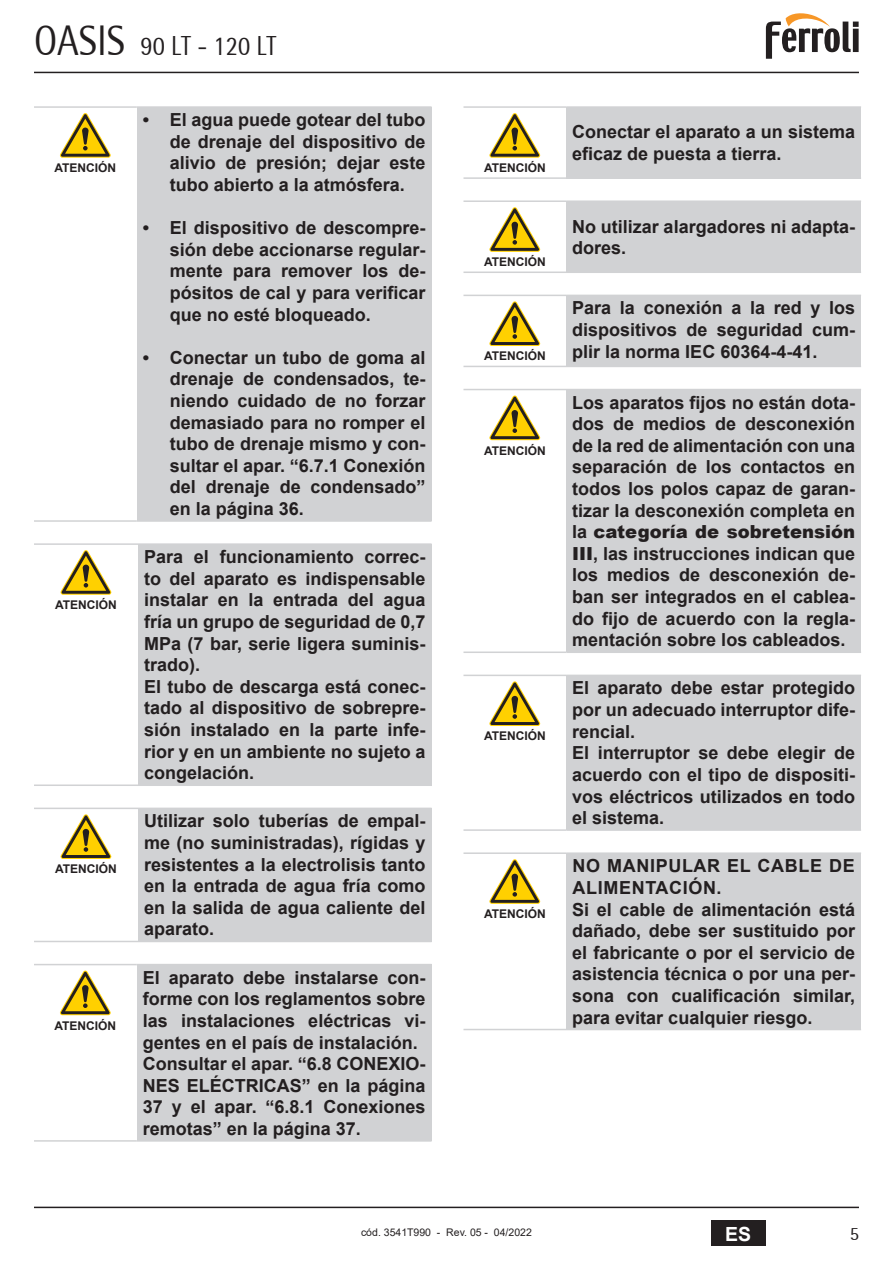
<style>
.page{position:relative;width:893px;height:1263px;background:#fff}
.page>*{position:absolute;margin:0;border:0;box-sizing:border-box;transform-origin:0 0}
.t1{font:27px "Rotis Semi Sans";color:#231f20;scale:.9 1}
.t2{font:700 19.5px "Arial";color:#fff}
.t3{font:18.6px "Rotis Semi Sans";color:#231f20}
.Testo_avvertenze_100{font:700 18px/21.6px "Arial";color:#231f20;text-align:justify}
.Testo_avvertenze_100-2{font:700 18px/21.6px "Arial";letter-spacing:.035em;color:#231f20}
._07_TESTO_TABELLA{font:700 12px "Arial";color:#231f20}
.t4{font:10.5px "Arial";color:#231f20}
.s1{font-size:42px}
.s2{font-weight:900}
</style>
<div class="page">
<hr style="left:34px;top:72px;width:825px;height:1px;background:#231f20">
<hr style="left:34px;top:1206px;width:825px;height:2px;background:#231f20">
<div style="left:711px;top:1220px;width:54px;height:26px;background:#231f20"></div>
<svg style="left:766px;top:13px;width:93px;height:46px"></svg>
<div style="left:137px;top:107px;width:295px;height:414px;background:#d1d2d4"></div>
<hr style="left:34px;top:106px;width:103px;height:2px;background:#d1d2d4">
<hr style="left:137px;top:106px;width:295px;height:2px;background:#d1d2d4">
<hr style="left:34px;top:520px;width:103px;height:2px;background:#d1d2d4">
<hr style="left:137px;top:520px;width:295px;height:2px;background:#d1d2d4">
<svg style="left:60px;top:113px;width:51px;height:45px"></svg>
<div style="left:138px;top:544px;width:294px;height:241px;background:#d1d2d4"></div>
<hr style="left:34px;top:543px;width:104px;height:2px;background:#d1d2d4">
<hr style="left:138px;top:543px;width:294px;height:2px;background:#d1d2d4">
<hr style="left:34px;top:784px;width:104px;height:2px;background:#d1d2d4">
<hr style="left:138px;top:784px;width:294px;height:2px;background:#d1d2d4">
<svg style="left:61px;top:550px;width:50px;height:45px"></svg>
<div style="left:138px;top:808px;width:294px;height:133px;background:#d1d2d4"></div>
<hr style="left:34px;top:808px;width:104px;height:1px;background:#d1d2d4">
<hr style="left:34px;top:941px;width:104px;height:1px;background:#d1d2d4">
<hr style="left:138px;top:941px;width:294px;height:1px;background:#d1d2d4">
<svg style="left:61px;top:814px;width:50px;height:45px"></svg>
<div style="left:137px;top:964px;width:295px;height:177px;background:#d1d2d4"></div>
<hr style="left:34px;top:964px;width:103px;height:1px;background:#d1d2d4">
<hr style="left:34px;top:1140px;width:103px;height:2px;background:#d1d2d4">
<hr style="left:137px;top:1140px;width:295px;height:2px;background:#d1d2d4">
<svg style="left:60px;top:970px;width:51px;height:45px"></svg>
<div style="left:566px;top:107px;width:295px;height:71px;background:#d1d2d4"></div>
<hr style="left:463px;top:106px;width:103px;height:2px;background:#d1d2d4">
<hr style="left:566px;top:106px;width:295px;height:2px;background:#d1d2d4">
<hr style="left:463px;top:177px;width:103px;height:2px;background:#d1d2d4">
<hr style="left:566px;top:177px;width:295px;height:2px;background:#d1d2d4">
<svg style="left:489px;top:113px;width:51px;height:45px"></svg>
<div style="left:566px;top:201px;width:295px;height:71px;background:#d1d2d4"></div>
<hr style="left:463px;top:200px;width:103px;height:2px;background:#d1d2d4">
<hr style="left:566px;top:200px;width:295px;height:2px;background:#d1d2d4">
<hr style="left:463px;top:271px;width:103px;height:2px;background:#d1d2d4">
<hr style="left:566px;top:271px;width:295px;height:2px;background:#d1d2d4">
<svg style="left:489px;top:207px;width:51px;height:45px"></svg>
<div style="left:566px;top:295px;width:295px;height:71px;background:#d1d2d4"></div>
<hr style="left:463px;top:295px;width:103px;height:1px;background:#d1d2d4">
<hr style="left:463px;top:366px;width:103px;height:1px;background:#d1d2d4">
<hr style="left:566px;top:366px;width:295px;height:1px;background:#d1d2d4">
<svg style="left:489px;top:301px;width:51px;height:45px"></svg>
<div style="left:566px;top:389px;width:295px;height:263px;background:#d1d2d4"></div>
<hr style="left:463px;top:389px;width:103px;height:1px;background:#d1d2d4">
<hr style="left:463px;top:651px;width:103px;height:2px;background:#d1d2d4">
<hr style="left:566px;top:651px;width:295px;height:2px;background:#d1d2d4">
<svg style="left:489px;top:396px;width:51px;height:44px"></svg>
<div style="left:566px;top:675px;width:295px;height:155px;background:#d1d2d4"></div>
<hr style="left:463px;top:675px;width:103px;height:1px;background:#d1d2d4">
<hr style="left:463px;top:829px;width:103px;height:2px;background:#d1d2d4">
<hr style="left:566px;top:829px;width:295px;height:2px;background:#d1d2d4">
<svg style="left:489px;top:681px;width:51px;height:45px"></svg>
<div style="left:566px;top:853px;width:295px;height:176px;background:#d1d2d4"></div>
<hr style="left:463px;top:852px;width:103px;height:2px;background:#d1d2d4">
<hr style="left:566px;top:852px;width:295px;height:2px;background:#d1d2d4">
<hr style="left:463px;top:1029px;width:103px;height:1px;background:#d1d2d4">
<hr style="left:566px;top:1029px;width:295px;height:1px;background:#d1d2d4">
<svg style="left:489px;top:859px;width:51px;height:45px"></svg>
<h1 class="t1" style="left:34px;top:30px;width:271px"><span class="s1">OASIS</span> 90 LT - 120 LT</h1>
<p class="_07_TESTO_TABELLA" style="left:55px;top:159px;width:63px">ATENCIÓN</p>
<p class="_07_TESTO_TABELLA" style="left:55px;top:596px;width:63px">ATENCIÓN</p>
<p class="_07_TESTO_TABELLA" style="left:55px;top:861px;width:63px">ATENCIÓN</p>
<p class="_07_TESTO_TABELLA" style="left:55px;top:1017px;width:63px">ATENCIÓN</p>
<p class="Testo_avvertenze_100" style="left:170px;top:109px;width:257px;text-indent:-27px">• El agua puede gotear del tubo de drenaje del dispositivo de alivio de presión; dejar este tubo abierto a la atmósfera.</p>
<p class="Testo_avvertenze_100" style="left:170px;top:217px;width:257px;text-indent:-27px">• El dispositivo de descompre&shy;sión debe accionarse regular&shy;mente para remover los de&shy;pósitos de cal y para verificar que no esté bloqueado.</p>
<p class="Testo_avvertenze_100" style="left:170px;top:347px;width:257px;text-indent:-27px">• Conectar un tubo de goma al drenaje de condensados, te&shy;niendo cuidado de no forzar demasiado para no romper el tubo de drenaje mismo y con&shy;sultar el apar. “6.7.1 Conexión del drenaje de condensado” en la página 36.</p>
<p class="Testo_avvertenze_100" style="left:144px;top:546px;width:283px">Para el funcionamiento correc&shy;to del aparato es indispensable instalar en la entrada del agua fría un grupo de seguridad de 0,7<br>MPa (7 bar, serie ligera suminis&shy;trado).</p>
<p class="Testo_avvertenze_100" style="left:144px;top:676px;width:283px">El tubo de descarga está conec&shy;tado al dispositivo de sobrepre&shy;sión instalado en la parte infe&shy;rior y en un ambiente no sujeto a congelación.</p>
<p class="Testo_avvertenze_100" style="left:144px;top:810px;width:283px">Utilizar solo tuberías de empal&shy;me (no suministradas), rígidas y resistentes a la electrolisis tanto en la entrada de agua fría como en la salida de agua caliente del aparato.</p>
<p class="Testo_avvertenze_100" style="left:143px;top:967px;width:284px">El aparato debe instalarse con&shy;forme con los reglamentos sobre las instalaciones eléctricas vi&shy;gentes en el país de instalación.</p>
<p class="Testo_avvertenze_100" style="left:143px;top:1053px;width:284px">Consultar el apar. “6.8 CONEXIO-NES ELÉCTRICAS” en la página 37 y el apar. “6.8.1 Conexiones remotas” en la página 37.</p>
<p class="_07_TESTO_TABELLA" style="left:484px;top:159px;width:63px">ATENCIÓN</p>
<p class="_07_TESTO_TABELLA" style="left:484px;top:254px;width:63px">ATENCIÓN</p>
<p class="_07_TESTO_TABELLA" style="left:484px;top:348px;width:63px">ATENCIÓN</p>
<p class="_07_TESTO_TABELLA" style="left:484px;top:442px;width:63px">ATENCIÓN</p>
<p class="_07_TESTO_TABELLA" style="left:484px;top:728px;width:63px">ATENCIÓN</p>
<p class="_07_TESTO_TABELLA" style="left:484px;top:905px;width:63px">ATENCIÓN</p>
<p class="Testo_avvertenze_100" style="left:572px;top:121px;width:284px">Conectar el aparato a un sistema eficaz de puesta a tierra.</p>
<p class="Testo_avvertenze_100" style="left:572px;top:216px;width:284px">No utilizar alargadores ni adapta&shy;dores.</p>
<p class="Testo_avvertenze_100" style="left:572px;top:298px;width:284px">Para la conexión a la red y los dispositivos de seguridad cum&shy;plir la norma IEC 60364-4-41.</p>
<p class="Testo_avvertenze_100" style="left:572px;top:392px;width:284px">Los aparatos fijos no están dota&shy;dos de medios de desconexión de la red de alimentación con una separación de los contactos en todos los polos capaz de garan&shy;tizar la desconexión completa en la <span class="s2">categoría de sobretensión III</span>, las instrucciones indican que los medios de desconexión de&shy;ban ser integrados en el cablea&shy;do fijo de acuerdo con la regla&shy;mentación sobre los cableados.</p>
<p class="Testo_avvertenze_100" style="left:572px;top:677px;width:284px">El aparato debe estar protegido por un adecuado interruptor dife&shy;rencial.</p>
<p class="Testo_avvertenze_100" style="left:572px;top:742px;width:284px">El interruptor se debe elegir de acuerdo con el tipo de dispositi&shy;vos eléctricos utilizados en todo el sistema.</p>
<p class="Testo_avvertenze_100-2" style="left:573px;top:855px;width:284px">NO MANIPULAR EL CABLE DE<br>ALIMENTACIÓN.</p>
<p class="Testo_avvertenze_100" style="left:572px;top:898px;width:284px">Si el cable de alimentación está dañado, debe ser sustituido por el fabricante o por el servicio de asistencia técnica o por una per&shy;sona con cualificación similar, para evitar cualquier riesgo.</p>
<p class="t4" style="left:361px;top:1225px;width:172px">cód. 3541T990 - Rev. 05 - 04/2022</p>
<p class="t2" style="left:725px;top:1220px;width:28px">ES</p>
<p class="t3" style="left:850px;top:1222px;width:11px">5</p>
</div>
